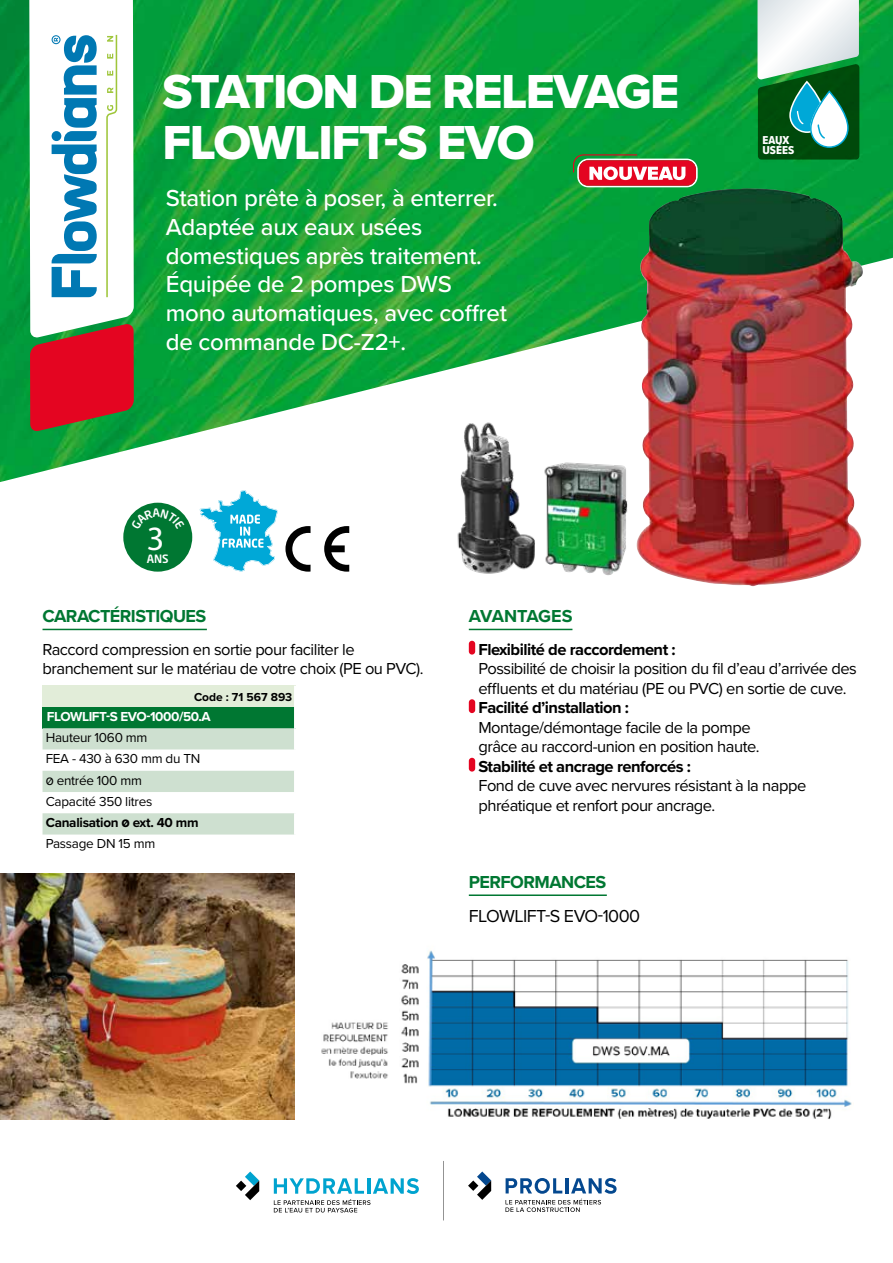
<style>
.page{position:relative;width:893px;height:1263px;background:#fff}
.page>*{position:absolute;margin:0;border:0;box-sizing:border-box;transform-origin:0 0}
.t1{font:49.5px/51px "Proxima Nova Extrabld";letter-spacing:-.03em;color:#fff}
.t2{font:700 34.2px "Neo Sans Std";color:#fff}
.t3{font:500 24px/28.8px "Proxima Nova";letter-spacing:-.01em;color:#fff}
.t4{font:700 18px "Proxima Nova";letter-spacing:-.03em;color:#007732}
.t5{font:18px "Proxima Nova";letter-spacing:-.03em;color:#000}
.t6{font:16.5px/19.5px "Proxima Nova";letter-spacing:-.03em;color:#000}
.t7{font:700 16.5px "Proxima Nova";letter-spacing:-.03em;color:#000}
.t8{font:13.5px "Proxima Nova";letter-spacing:-.02em;color:#000}
.t9{font:700 13.5px "Proxima Nova";letter-spacing:-.03em;color:#fff}
.t10{font:700 13.5px "Proxima Nova";letter-spacing:-.02em;color:#000}
.t11{font:700 12px "Proxima Nova";color:#000}
.t12{font:11.85px/10.4px "Proxima Nova A Cond Extrabld";letter-spacing:.005em;color:#fff}
.t13{font:500 11.4px "Neo Sans Std";color:#fff}
</style>
<div class="page">
<hr style="left:443px;top:1161px;width:1px;height:59px;background:#000">
<svg style="left:468px;top:1171px;width:23px;height:29px"></svg>
<svg style="left:505px;top:1178px;width:112px;height:34px"></svg>
<svg style="left:236px;top:1171px;width:23px;height:29px"></svg>
<svg style="left:274px;top:1178px;width:145px;height:34px"></svg>
<img style="left:0;top:0;width:893px;height:482px">
<svg style="left:29px;top:0;width:105px;height:433px"></svg>
<svg style="left:200px;top:490px;width:78px;height:82px"></svg>
<div style="left:123px;top:503px;width:69px;height:69px;background:#007732;border-radius:50%"></div>
<svg style="left:285px;top:526px;width:26px;height:46px"></svg>
<svg style="left:324px;top:526px;width:25px;height:46px"></svg>
<svg style="left:757px;top:0;width:102px;height:160px"></svg>
<hr style="left:43px;top:629px;width:164px;height:1px;background:#007732">
<hr style="left:469px;top:629px;width:103px;height:1px;background:#007732">
<div style="left:469px;top:641px;width:6px;height:14px;background:#e40521;border-radius:3px"></div>
<div style="left:469px;top:699px;width:6px;height:14px;background:#e40521;border-radius:3px"></div>
<div style="left:469px;top:758px;width:6px;height:14px;background:#e40521;border-radius:3px"></div>
<div style="left:43px;top:686px;width:253px;height:21px;background:#e2edd9"></div>
<div style="left:43px;top:707px;width:253px;height:21px;background:#007732"></div>
<hr style="left:294px;top:686px;width:3px;height:21px;background:#fff">
<hr style="left:294px;top:707px;width:3px;height:21px;background:#fff">
<hr style="left:469px;top:894px;width:138px;height:2px;background:#007732">
<img style="left:321px;top:950px;width:531px;height:169px">
<svg style="left:573px;top:154px;width:125px;height:33px"></svg>
<img style="left:451px;top:417px;width:96px;height:157px">
<img style="left:631px;top:188px;width:233px;height:398px">
<img style="left:538px;top:443px;width:101px;height:134px">
<img style="left:0;top:874px;width:294px;height:245px">
<svg style="left:43px;top:728px;width:253px;height:106px"></svg>
<svg style="left:131px;top:508px;width:53px;height:8px"></svg>
<h1 class="t1" style="left:163px;top:65px;width:518px">STATION DE RELEVAGE<br>FLOWLIFT-S EVO</h1>
<h3 class="t3" style="left:166px;top:183px;width:343px">Station prête à poser, à enterrer.<br>Adaptée aux eaux usées domestiques après traitement.<br>Équipée de 2 pompes DWS mono automatiques, avec coffret de commande DC-Z2+.</h3>
<h2 class="t2" style="left:147px;top:517px;width:19px">3</h2>
<p class="t13" style="left:147px;top:551px;width:23px">ANS</p>
<p class="t12" style="left:762px;top:134px;width:33px">EAUX<br>USÉES</p>
<p class="t4" style="left:43px;top:603px;width:165px">CARACTÉRISTIQUES</p>
<p class="t6" style="left:43px;top:639px;width:383px">Raccord compression en sortie pour faciliter le branchement sur le matériau de votre choix (PE ou PVC).</p>
<p class="t11" style="left:194px;top:688px;width:100px">Code : 71 567 893</p>
<p class="t9" style="left:47px;top:706px;width:166px">FLOWLIFT-S EVO-1000/50.A</p>
<p class="t8" style="left:46px;top:727px;width:103px">Hauteur 1060 mm</p>
<p class="t8" style="left:46px;top:749px;width:156px">FEA - 430 à 630 mm du TN</p>
<p class="t8" style="left:57px;top:770px;width:87px">entrée 100 mm</p>
<p class="t8" style="left:46px;top:791px;width:108px">Capacité 350 litres</p>
<p class="t10" style="left:46px;top:812px;width:154px">Canalisation ext. 40 mm</p>
<p class="t8" style="left:46px;top:834px;width:111px">Passage DN 15 mm</p>
<p class="t4" style="left:469px;top:603px;width:105px">AVANTAGES</p>
<p class="t7" style="left:478px;top:637px;width:199px">Flexibilité de raccordement :</p>
<p class="t6" style="left:478px;top:658px;width:380px">Possibilité de choisir la position du fil d’eau d’arrivée des effluents et du matériau (PE ou PVC) en sortie de cuve.</p>
<p class="t7" style="left:478px;top:695px;width:152px">Facilité d’installation :</p>
<p class="t6" style="left:478px;top:717px;width:283px">Montage/démontage facile de la pompe grâce au raccord-union en position haute.</p>
<p class="t7" style="left:478px;top:754px;width:214px">Stabilité et ancrage renforcés :</p>
<p class="t6" style="left:478px;top:775px;width:329px">Fond de cuve avec nervures résistant à la nappe phréatique et renfort pour ancrage.</p>
<p class="t4" style="left:469px;top:869px;width:139px">PERFORMANCES</p>
<p class="t5" style="left:469px;top:903px;width:173px">FLOWLIFT-S EVO-1000</p>
</div>
